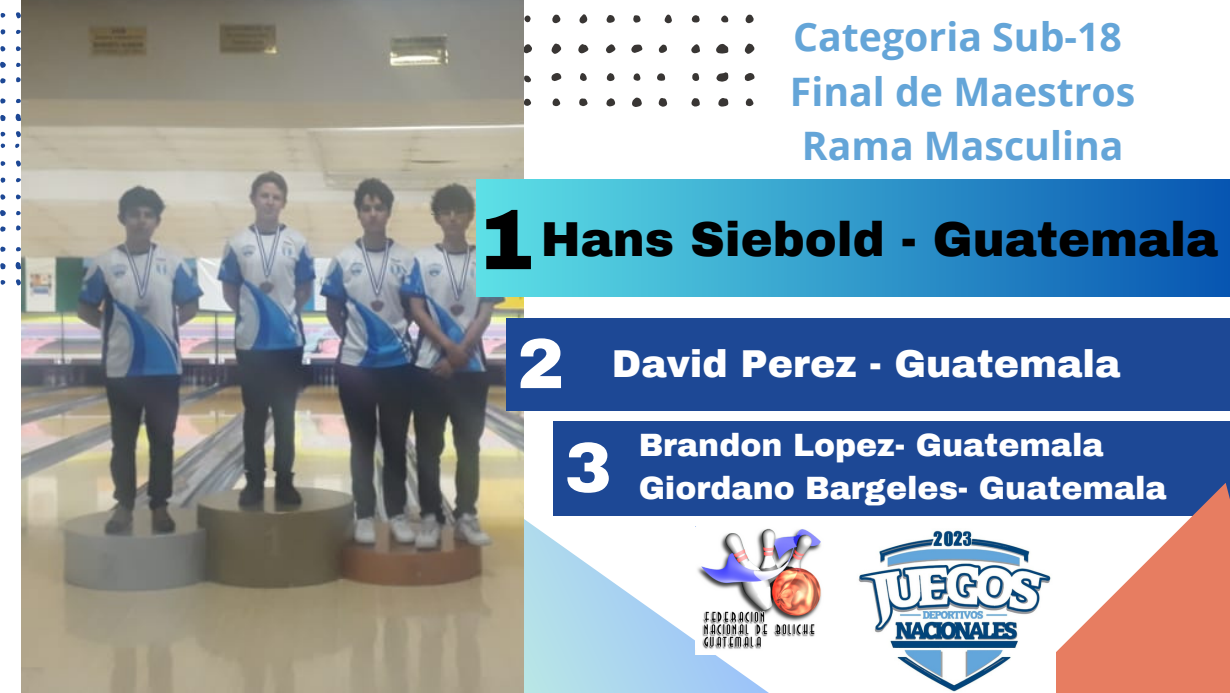
<style>
.page{position:relative;width:1230px;height:693px;background:#fff}
.page>*{position:absolute;margin:0;border:0;box-sizing:border-box;transform-origin:0 0}
.t1{font:900 86px "Archivo";color:#000}
.t2{font:900 71px "Archivo";color:#fff}
.t3{font:900 48px "Archivo";color:#000}
.t4{font:700 39.2px "Open Sans";color:#64a5d8}
.t5{font:900 38px "Archivo";color:#fff}
.t6{font:900 31.6px "Archivo";color:#fff}
</style>
<div class="page">
<div style="left:553px;top:422px;width:677px;height:94px;background:#1d4895"></div>
<svg style="left:1056px;top:483px;width:174px;height:210px;fill:#e77d61"></svg>
<svg style="left:16px;top:114px;width:5px;height:7px"></svg>
<svg style="left:0;top:62px;width:6px;height:6px"></svg>
<svg style="left:0;top:115px;width:6px;height:6px"></svg>
<svg style="left:16px;top:12px;width:5px;height:6px"></svg>
<svg style="left:0;top:78px;width:6px;height:6px"></svg>
<svg style="left:0;top:98px;width:6px;height:6px"></svg>
<svg style="left:0;top:46px;width:5px;height:6px"></svg>
<svg style="left:0;top:29px;width:5px;height:6px"></svg>
<svg style="left:16px;top:77px;width:5px;height:5px"></svg>
<svg style="left:16px;top:46px;width:5px;height:5px"></svg>
<svg style="left:16px;top:99px;width:5px;height:4px"></svg>
<svg style="left:0;top:13px;width:5px;height:5px"></svg>
<svg style="left:16px;top:131px;width:5px;height:6px"></svg>
<svg style="left:0;top:132px;width:5px;height:5px"></svg>
<svg style="left:16px;top:30px;width:5px;height:4px"></svg>
<svg style="left:16px;top:63px;width:5px;height:4px"></svg>
<svg style="left:716px;top:44px;width:12px;height:10px"></svg>
<svg style="left:716px;top:72px;width:12px;height:10px"></svg>
<svg style="left:631px;top:45px;width:11px;height:8px"></svg>
<svg style="left:552px;top:43px;width:9px;height:11px"></svg>
<svg style="left:578px;top:44px;width:11px;height:10px"></svg>
<svg style="left:632px;top:98px;width:10px;height:9px"></svg>
<svg style="left:606px;top:44px;width:10px;height:9px"></svg>
<svg style="left:523px;top:44px;width:9px;height:10px"></svg>
<svg style="left:691px;top:44px;width:9px;height:9px"></svg>
<svg style="left:718px;top:98px;width:10px;height:9px"></svg>
<svg style="left:552px;top:15px;width:9px;height:8px"></svg>
<svg style="left:551px;top:73px;width:10px;height:8px"></svg>
<svg style="left:579px;top:14px;width:8px;height:10px"></svg>
<svg style="left:659px;top:44px;width:8px;height:9px"></svg>
<svg style="left:659px;top:98px;width:8px;height:9px"></svg>
<svg style="left:606px;top:15px;width:9px;height:8px"></svg>
<svg style="left:691px;top:98px;width:9px;height:9px"></svg>
<svg style="left:665px;top:14px;width:7px;height:9px"></svg>
<svg style="left:606px;top:98px;width:9px;height:8px"></svg>
<svg style="left:692px;top:15px;width:8px;height:8px"></svg>
<svg style="left:579px;top:98px;width:9px;height:8px"></svg>
<svg style="left:633px;top:15px;width:8px;height:8px"></svg>
<svg style="left:657px;top:73px;width:8px;height:8px"></svg>
<svg style="left:607px;top:73px;width:8px;height:8px"></svg>
<svg style="left:692px;top:73px;width:7px;height:8px"></svg>
<svg style="left:553px;top:98px;width:7px;height:9px"></svg>
<svg style="left:745px;top:43px;width:10px;height:11px"></svg>
<svg style="left:746px;top:15px;width:8px;height:8px"></svg>
<svg style="left:745px;top:73px;width:10px;height:8px"></svg>
<svg style="left:746px;top:98px;width:8px;height:9px"></svg>
<svg style="left:721px;top:15px;width:8px;height:7px"></svg>
<svg style="left:580px;top:73px;width:7px;height:8px"></svg>
<svg style="left:634px;top:73px;width:6px;height:8px"></svg>
<svg style="left:524px;top:98px;width:7px;height:8px"></svg>
<svg style="left:524px;top:15px;width:7px;height:8px"></svg>
<svg style="left:524px;top:76px;width:7px;height:7px"></svg>
<svg style="left:16px;top:262px;width:5px;height:7px"></svg>
<svg style="left:0;top:210px;width:6px;height:6px"></svg>
<svg style="left:0;top:263px;width:6px;height:6px"></svg>
<svg style="left:16px;top:161px;width:5px;height:6px"></svg>
<svg style="left:0;top:226px;width:6px;height:6px"></svg>
<svg style="left:0;top:247px;width:6px;height:5px"></svg>
<svg style="left:0;top:194px;width:5px;height:6px"></svg>
<svg style="left:0;top:178px;width:5px;height:5px"></svg>
<svg style="left:16px;top:225px;width:5px;height:5px"></svg>
<svg style="left:16px;top:195px;width:5px;height:4px"></svg>
<svg style="left:16px;top:247px;width:5px;height:4px"></svg>
<svg style="left:0;top:161px;width:5px;height:5px"></svg>
<svg style="left:16px;top:279px;width:5px;height:6px"></svg>
<svg style="left:0;top:280px;width:5px;height:5px"></svg>
<svg style="left:16px;top:178px;width:5px;height:4px"></svg>
<svg style="left:16px;top:211px;width:5px;height:4px"></svg>
<svg style="left:1px;top:144px;width:4px;height:4px"></svg>
<svg style="left:15px;top:144px;width:4px;height:4px"></svg>
<svg style="left:523px;top:509px;width:246px;height:184px"></svg>
<img style="left:695px;top:526px;width:127px;height:129px">
<img style="left:858px;top:530px;width:193px;height:162px">
<img style="left:21px;top:0;width:502px;height:693px">
<div style="left:506px;top:319px;width:724px;height:92px;background:#1d4895"></div>
<div style="left:476px;top:179px;width:754px;height:117px;background:linear-gradient(to right,#5de0e6,#0755b1)"></div>
<p class="t4" style="left:793px;top:9px;width:330px">Categoria Sub-18</p>
<p class="t4" style="left:790px;top:64px;width:347px">Final de Maestros</p>
<p class="t4" style="left:802px;top:119px;width:323px">Rama Masculina</p>
<p class="t1" style="left:477px;top:194px;width:59px">1</p>
<p class="t3" style="left:541px;top:214px;width:679px">Hans Siebold - Guatemala</p>
<p class="t2" style="left:517px;top:326px;width:49px">2</p>
<p class="t5" style="left:612px;top:343px;width:510px">David Perez - Guatemala</p>
<p class="t2" style="left:564px;top:430px;width:49px">3</p>
<p class="t6" style="left:639px;top:428px;width:466px">Brandon Lopez- Guatemala</p>
<p class="t6" style="left:639px;top:472px;width:530px">Giordano Bargeles- Guatemala</p>
</div>
